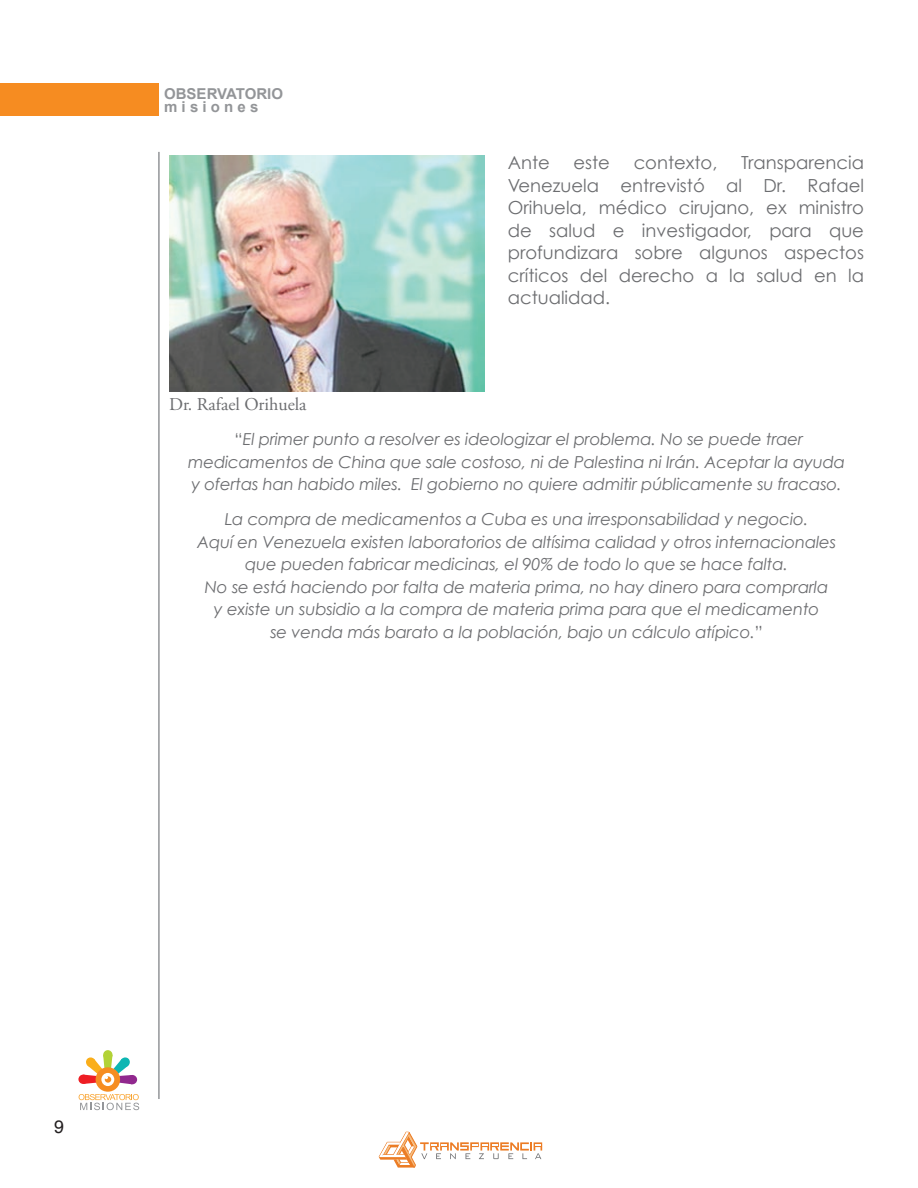
<style>
.page{position:relative;width:918px;height:1188px;background:#fff}
.page>*{position:absolute;margin:0;border:0;box-sizing:border-box;transform-origin:0 0}
.t1{font:18px/22.5px "Century Gothic";color:#6c6d70;text-align:justify}
.t2{font:18px "Adobe Garamond Pro";color:#6c6d70}
.t3{font:18px "Helvetica";color:#231f20}
.t4{font:italic 16.5px/22.5px "Century Gothic";letter-spacing:-.01em;color:#6c6d70;text-align:center}
.t5{font:700 15px/13.5px "Arial";color:#939598}
.s1{font-style:normal}
</style>
<div class="page">
<svg style="left:379px;top:1132px;width:163px;height:36px"></svg>
<div style="left:78px;top:1075px;width:10px;height:9px;background:#ee1d23;border-radius:50%"></div>
<div style="left:103px;top:1050px;width:10px;height:10px;background:#b2d236;border-radius:50%"></div>
<div style="left:127px;top:1075px;width:10px;height:9px;background:#91288e;border-radius:50%"></div>
<svg style="left:79px;top:1094px;width:60px;height:16px"></svg>
<div style="left:96px;top:1067px;width:24px;height:25px;background:#f68d21;border-radius:50%"></div>
<svg style="left:101px;top:1073px;width:13px;height:13px"></svg>
<svg style="left:83px;top:1055px;width:47px;height:29px"></svg>
<hr style="left:158px;top:152px;width:2px;height:947px;background:#939598">
<div style="left:0;top:84px;width:158px;height:32px;background:#f68c21"></div>
<img style="left:169px;top:156px;width:316px;height:236px">
<p class="t5" style="left:164px;top:87px;width:120px">OBSERVATORIO m i s i o n e s</p>
<p class="t2" style="left:169px;top:393px;width:139px">Dr. Rafael Orihuela</p>
<p class="t1" style="left:508px;top:151px;width:358px;text-indent:233px">Transparencia Venezuela entrevistó al Dr. Rafael Orihuela, médico cirujano, ex ministro de salud e investigador, para que profundizara sobre algunos aspectos críticos del derecho a la salud en la actualidad.</p>
<p class="t1" style="left:508px;top:151px;width:44px">Ante</p>
<p class="t1" style="left:574px;top:151px;width:38px">este</p>
<p class="t1" style="left:634px;top:151px;width:85px">contexto,</p>
<p class="t4" style="left:188px;top:428px;width:658px"><span class="s1">“</span>El primer punto a resolver es ideologizar el problema. No se puede traer medicamentos de China que sale costoso, ni de Palestina ni Irán. Aceptar la ayuda y ofertas han habido miles. El gobierno no quiere admitir públicamente su fracaso.</p>
<p class="t4" style="left:197px;top:508px;width:641px">La compra de medicamentos a Cuba es una irresponsabilidad y negocio.<br>Aquí en Venezuela existen laboratorios de altísima calidad y otros internacionales que pueden fabricar medicinas, el 90% de todo lo que se hace falta.<br>No se está haciendo por falta de materia prima, no hay dinero para comprarla<br>y existe un subsidio a la compra de materia prima para que el medicamento<br>se venda más barato a la población, bajo un cálculo atípico.<span class="s1">”</span></p>
<p class="t3" style="left:54px;top:1113px;width:12px">9</p>
</div>
